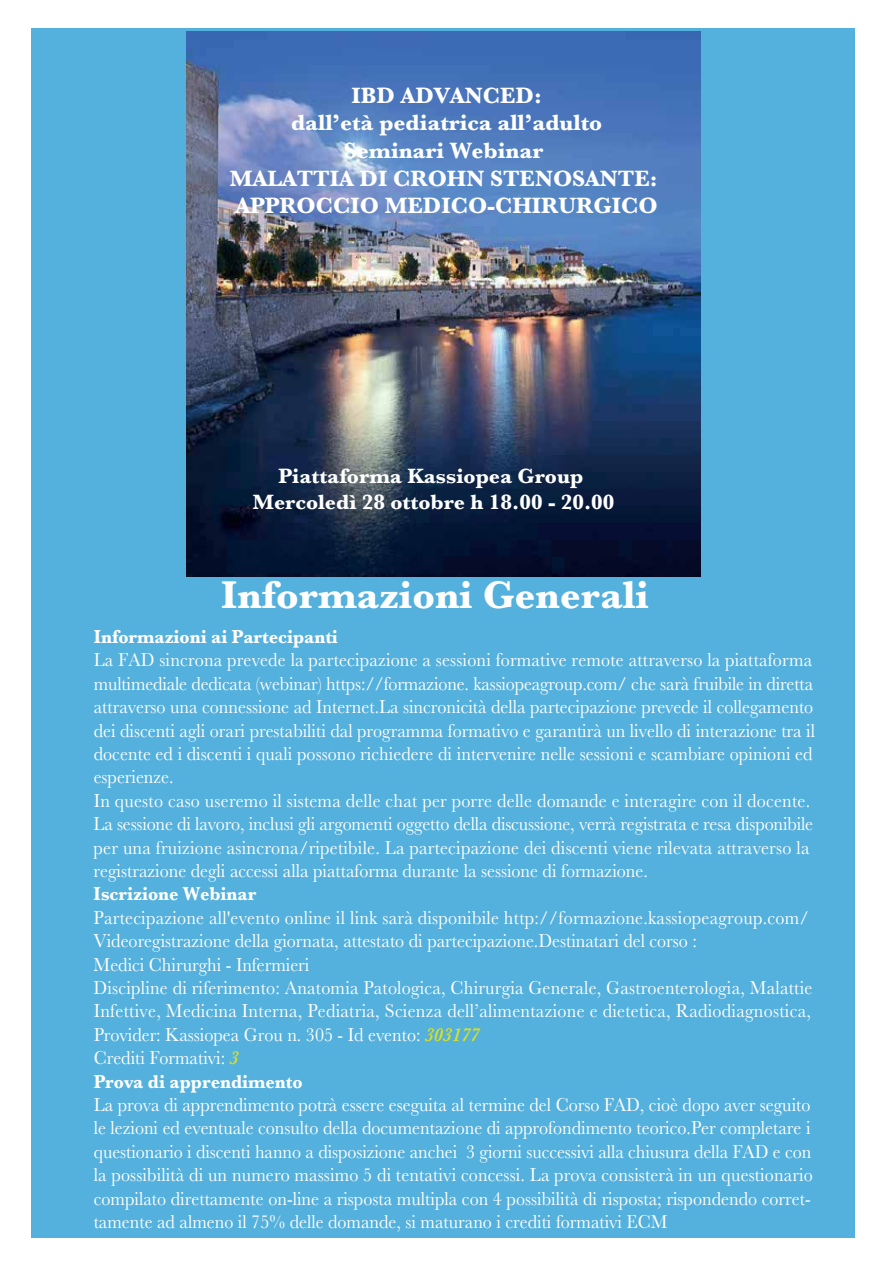
<style>
.page{position:relative;width:893px;height:1263px;background:#fff}
.page>*{position:absolute;margin:0;border:0;box-sizing:border-box;transform-origin:0 0}
.t1{font:700 40.2px "Baskerville";color:#fff}
.t2{font:700 23.1px/27.6px "Baskerville";color:#fff;text-align:center}
.t3{font:700 21.45px/25.8px "Baskerville";color:#fff;text-align:center}
.t4{font:19.5px/23.4px "Baskerville";color:#fff;scale:.93 1}
.t5{font:700 19.5px "Baskerville";color:#fff;scale:.93 1}
.s1{font-weight:600;font-style:italic;color:#dae021}
.s2{font-weight:700}
</style>
<div class="page">
<div style="left:32px;top:28px;width:823px;height:1210px;background:#54b0dc"></div>
<img style="left:186px;top:32px;width:514px;height:544px">
<p class="t2" style="left:230px;top:82px;width:429px">IBD ADVANCED:<br>dall’età pediatrica all’adulto<br>Seminari Webinar<br>MALATTIA DI CROHN STENOSANTE:<br>APPROCCIO MEDICO-CHIRURGICO</p>
<p class="t3" style="left:253px;top:464px;width:363px">Piattaforma Kassiopea Group<br>Mercoledì 28 ottobre h 18.00 - 20.00</p>
<h1 class="t1" style="left:221px;top:567px;width:429px">Informazioni Generali</h1>
<p class="t5" style="left:94px;top:623px;width:264px">Informazioni ai Partecipanti</p>
<p class="t4" style="left:94px;top:649px;width:777px">La FAD sincrona prevede la partecipazione a sessioni formative remote attraverso la piattaforma multimediale dedicata (webinar) https://formazione. kassiopeagroup.com/ che sarà fruibile in diretta attraverso una connessione ad Internet.La sincronicità della partecipazione prevede il collegamento dei discenti agli orari prestabiliti dal programma formativo e garantirà un livello di interazione tra il docente ed i discenti i quali possono richiedere di intervenire nelle sessioni e scambiare opinioni ed esperienze.<br>In questo caso useremo il sistema delle chat per porre delle domande e interagire con il docente.<br>La sessione di lavoro, inclusi gli argomenti oggetto della discussione, verrà registrata e resa disponibile per una fruizione asincrona/ripetibile. La partecipazione dei discenti viene rilevata attraverso la registrazione degli accessi alla piattaforma durante la sessione di formazione.</p>
<p class="t5" style="left:94px;top:880px;width:176px">Iscrizione Webinar</p>
<p class="t4" style="left:94px;top:906px;width:774px">Partecipazione all'evento online il link sarà disponibile http://formazione.kassiopeagroup.com/ Videoregistrazione della giornata, attestato di partecipazione.Destinatari del corso :<br>Medici Chirurghi - Infermieri<br>Discipline di riferimento: Anatomia Patologica, Chirurgia Generale, Gastroenterologia, Malattie Infettive, Medicina Interna, Pediatria, Scienza dell’alimentazione e dietetica, Radiodiagnostica, Provider: Kassiopea Grou n. 305 - Id evento: <span class="s1">303177<br></span>Crediti Formativi: <span class="s1">3<br></span><span class="s2">Prova di apprendimento</span></p>
<p class="t4" style="left:94px;top:1093px;width:775px">La prova di apprendimento potrà essere eseguita al termine del Corso FAD, cioè dopo aver seguito le lezioni ed eventuale consulto della documentazione di approfondimento teorico.Per completare i questionario i discenti hanno a disposizione anchei 3 giorni successivi alla chiusura della FAD e con la possibilità di un numero massimo 5 di tentativi concessi. La prova consisterà in un questionario compilato direttamente on-line a risposta multipla con 4 possibilità di risposta; rispondendo corret&shy;tamente ad almeno il 75% delle domande, si maturano i crediti formativi ECM</p>
</div>
